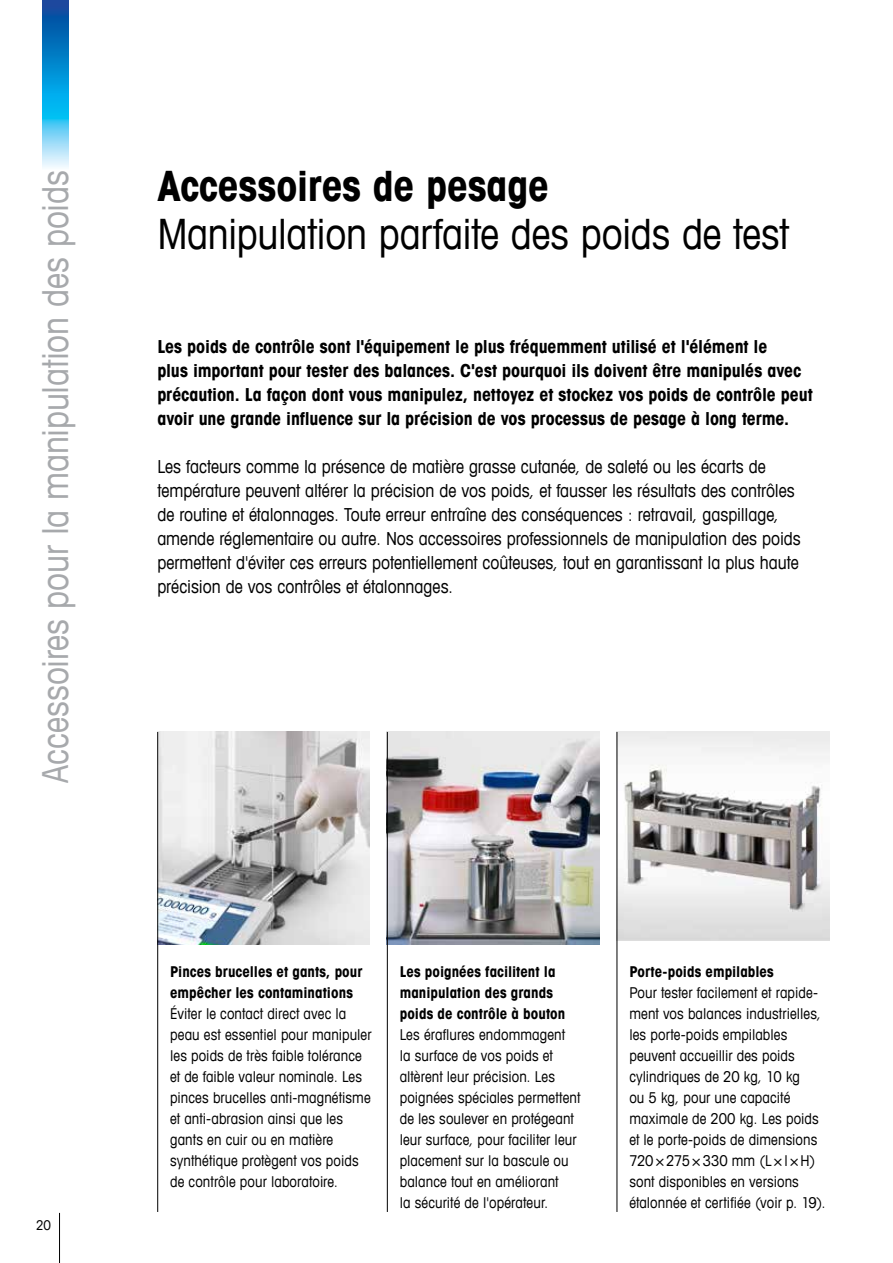
<style>
.page{position:relative;width:893px;height:1263px;background:#fff}
.page>*{position:absolute;margin:0;border:0;box-sizing:border-box;transform-origin:0 0}
.t1{font:condensed 42px "Avant Garde Com";letter-spacing:-.01em;color:#000}
.t2{font:700 condensed 42px "Avant Garde Com";letter-spacing:-.005em;color:#000}
.t3{font:condensed 36px "Avant Garde Com";letter-spacing:-.01em;color:#a7a9ac}
.t4{font:condensed 18px/24px "Avant Garde Com";color:#000}
.t5{font:700 condensed 18px/24px "Avant Garde Com";letter-spacing:-.005em;color:#000}
.t6{font:condensed 15px/21px "Avant Garde Com";letter-spacing:.005em;color:#000}
.t7{font:700 condensed 15px/21px "Avant Garde Com";letter-spacing:.005em;color:#000}
.t8{font:condensed 13.5px "Avant Garde Com";color:#000}
</style>
<div class="page">
<hr style="left:59px;top:1213px;width:1px;height:50px;background:#000">
<img style="left:43px;top:0;width:25px;height:168px">
<img style="left:618px;top:732px;width:211px;height:209px">
<img style="left:388px;top:732px;width:212px;height:212px">
<img style="left:158px;top:732px;width:212px;height:212px">
<hr style="left:387px;top:732px;width:1px;height:480px;background:#000">
<hr style="left:157px;top:732px;width:1px;height:480px;background:#000">
<hr style="left:617px;top:732px;width:1px;height:480px;background:#000">
<h2 class="t3" style="left:33px;top:783px;width:614px;rotate:-90deg">Accessoires pour la manipulation des poids</h2>
<h1 class="t2" style="left:157px;top:158px;width:393px">Accessoires de pesage</h1>
<h1 class="t1" style="left:157px;top:207px;width:633px">Manipulation parfaite des poids de test</h1>
<p class="t5" style="left:157px;top:334px;width:657px">Les poids de contrôle sont l'équipement le plus fréquemment utilisé et l'élément le<br>plus important pour tester des balances. C'est pourquoi ils doivent être manipulés avec précaution. La façon dont vous manipulez, nettoyez et stockez vos poids de contrôle peut avoir une grande influence sur la précision de vos processus de pesage à long terme.</p>
<p class="t4" style="left:157px;top:454px;width:645px">Les facteurs comme la présence de matière grasse cutanée, de saleté ou les écarts de température peuvent altérer la précision de vos poids, et fausser les résultats des contrôles de routine et étalonnages. Toute erreur entraîne des conséquences : retravail, gaspillage, amende réglementaire ou autre. Nos accessoires professionnels de manipulation des poids permettent d'éviter ces erreurs potentiellement coûteuses, tout en garantissant la plus haute précision de vos contrôles et étalonnages.</p>
<p class="t8" style="left:36px;top:1217px;width:16px">20</p>
<p class="t7" style="left:170px;top:960px;width:194px">Pinces brucelles et gants, pour empêcher les contaminations</p>
<p class="t6" style="left:170px;top:1002px;width:203px">Éviter le contact direct avec la peau est essentiel pour manipuler les poids de très faible tolérance et de faible valeur nominale. Les pinces brucelles anti-magnétisme et anti-abrasion ainsi que les gants en cuir ou en matière synthétique protègent vos poids de contrôle pour laboratoire.</p>
<p class="t7" style="left:400px;top:960px;width:167px">Les poignées facilitent la manipulation des grands poids de contrôle à bouton</p>
<p class="t6" style="left:400px;top:1023px;width:182px">Les éraflures endommagent<br>la surface de vos poids et altèrent leur précision. Les poignées spéciales permettent de les soulever en protégeant leur surface, pour faciliter leur placement sur la bascule ou balance tout en améliorant<br>la sécurité de l'opérateur.</p>
<p class="t7" style="left:629px;top:960px;width:146px">Porte-poids empilables</p>
<p class="t6" style="left:629px;top:981px;width:198px">Pour tester facilement et rapide&shy;ment vos balances industrielles, les porte-poids empilables peuvent accueillir des poids cylindriques de 20 kg, 10 kg<br>ou 5 kg, pour une capacité maximale de 200 kg. Les poids et le porte-poids de dimensions<br>720×275×330 mm (L×l×H) sont disponibles en versions étalonnée et certifiée (voir p. 19).</p>
</div>
